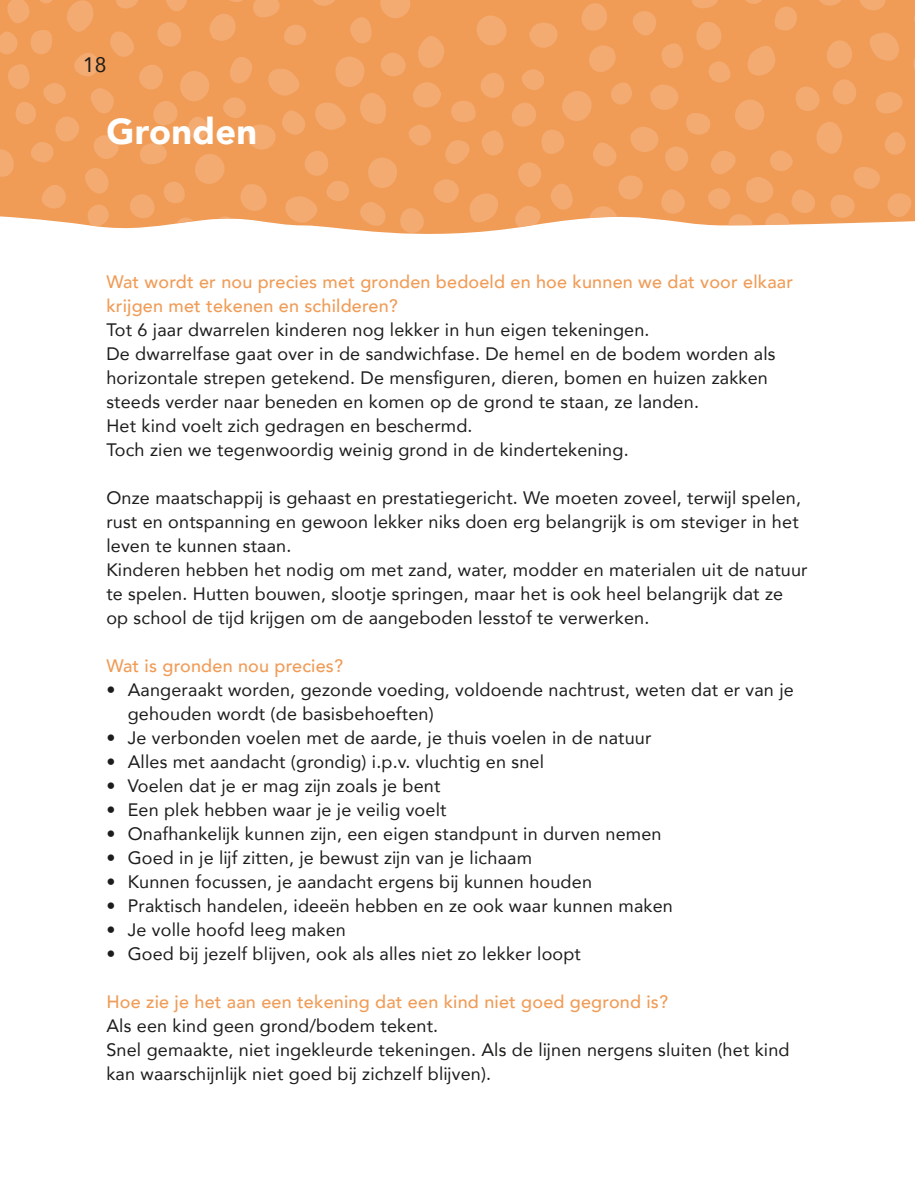
<style>
.page{position:relative;width:915px;height:1191px;background:#fff}
.page>*{position:absolute;margin:0;border:0;box-sizing:border-box;transform-origin:0 0}
.t1{font:900 36px "Avenir";letter-spacing:.01em;color:#fff}
.t2{font:21px "Avenir";color:#1d1d1b}
.t3{font:18px/24px "Avenir";letter-spacing:.01em;color:#1d1d1b}
.t4{font:500 18px/24px "Avenir";letter-spacing:.01em;color:#f09c57}
</style>
<div class="page">
<svg style="left:0;top:0;width:914px;height:233px;background:#f1a263"></svg>
<p class="t2" style="left:83px;top:48px;width:25px">18</p>
<h1 class="t1" style="left:106px;top:101px;width:152px">Gronden</h1>
<p class="t4" style="left:106px;top:269px;width:688px">Wat wordt er nou precies met gronden bedoeld en hoe kunnen we dat voor elkaar krijgen met tekenen en schilderen?</p>
<p class="t3" style="left:106px;top:317px;width:670px">Tot 6 jaar dwarrelen kinderen nog lekker in hun eigen tekeningen.<br>De dwarrelfase gaat over in de sandwichfase. De hemel en de bodem worden als horizontale strepen getekend. De mensfiguren, dieren, bomen en huizen zakken steeds verder naar beneden en komen op de grond te staan, ze landen.<br>Het kind voelt zich gedragen en beschermd.<br>Toch zien we tegenwoordig weinig grond in de kindertekening.</p>
<p class="t3" style="left:106px;top:485px;width:702px">Onze maatschappij is gehaast en prestatiegericht. We moeten zoveel, terwijl spelen, rust en ontspanning en gewoon lekker niks doen erg belangrijk is om steviger in het leven te kunnen staan.<br>Kinderen hebben het nodig om met zand, water, modder en materialen uit de natuur te spelen. Hutten bouwen, slootje springen, maar het is ook heel belangrijk dat ze op school de tijd krijgen om de aangeboden lesstof te verwerken.</p>
<p class="t4" style="left:106px;top:653px;width:238px">Wat is gronden nou precies?</p>
<p class="t3" style="left:128px;top:677px;width:667px;text-indent:-21px">• Aangeraakt worden, gezonde voeding, voldoende nachtrust, weten dat er van je gehouden wordt (de basisbehoeften)</p>
<p class="t3" style="left:106px;top:725px;width:546px">• Je verbonden voelen met de aarde, je thuis voelen in de natuur</p>
<p class="t3" style="left:106px;top:749px;width:439px">• Alles met aandacht (grondig) i.p.v. vluchtig en snel</p>
<p class="t3" style="left:106px;top:773px;width:335px">• Voelen dat je er mag zijn zoals je bent</p>
<p class="t3" style="left:106px;top:797px;width:341px">• Een plek hebben waar je je veilig voelt</p>
<p class="t3" style="left:106px;top:821px;width:556px">• Onafhankelijk kunnen zijn, een eigen standpunt in durven nemen</p>
<p class="t3" style="left:106px;top:845px;width:427px">• Goed in je lijf zitten, je bewust zijn van je lichaam</p>
<p class="t3" style="left:106px;top:869px;width:487px">• Kunnen focussen, je aandacht ergens bij kunnen houden</p>
<p class="t3" style="left:106px;top:893px;width:568px">• Praktisch handelen, ideeën hebben en ze ook waar kunnen maken</p>
<p class="t3" style="left:106px;top:917px;width:241px">• Je volle hoofd leeg maken</p>
<p class="t3" style="left:106px;top:941px;width:476px">• Goed bij jezelf blijven, ook als alles niet zo lekker loopt</p>
<p class="t4" style="left:106px;top:989px;width:563px">Hoe zie je het aan een tekening dat een kind niet goed gegrond is?</p>
<p class="t3" style="left:106px;top:1013px;width:684px">Als een kind geen grond/bodem tekent.<br>Snel gemaakte, niet ingekleurde tekeningen. Als de lijnen nergens sluiten (het kind kan waarschijnlijk niet goed bij zichzelf blijven).</p>
</div>
